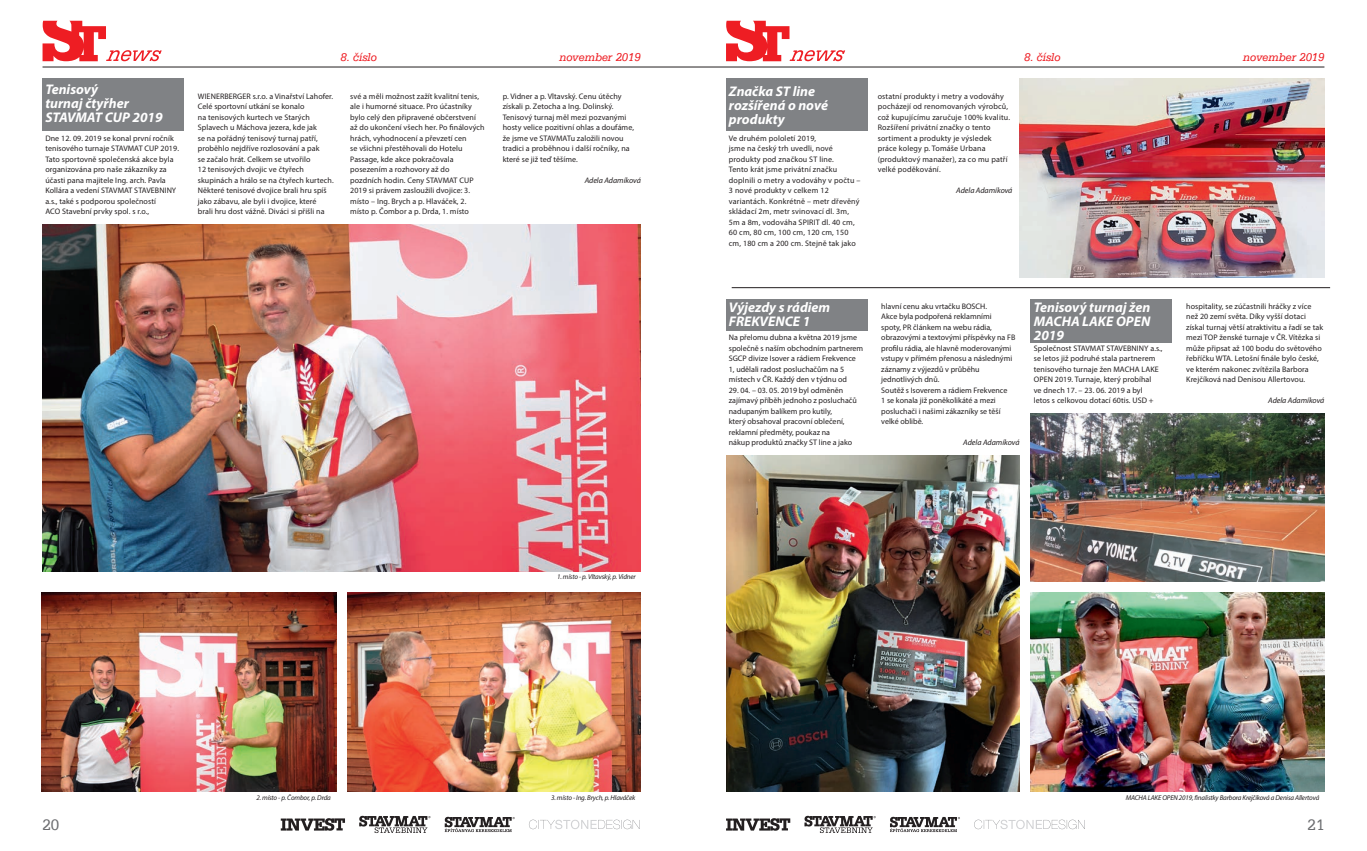
<style>
.page{position:relative;width:1367px;height:851px;background:#fff}
.page>*{position:absolute;margin:0;border:0;box-sizing:border-box;transform-origin:0 0}
.t1{font:16px "Serifa TL";color:#6c6d70}
.t2{font:italic 700 14px/14px "Myriad Pro";color:#fff}
.t3{font:italic 12px "Serifa TL";color:#ee1d23}
.t4{font:8px/10.5px "Myriad Pro";letter-spacing:.01em;color:#231f20}
.t5{font:italic 8px "Myriad Pro";color:#231f20}
.t6{font:italic 7px "Myriad Pro";letter-spacing:-.02em;color:#231f20}
</style>
<div class="page">
<svg style="left:359px;top:815px;width:71px;height:17px"></svg>
<svg style="left:43px;top:21px;width:119px;height:40px"></svg>
<hr style="left:43px;top:66px;width:1281px;height:1px;background:#231f20">
<svg style="left:726px;top:21px;width:119px;height:40px"></svg>
<svg style="left:281px;top:818px;width:64px;height:12px"></svg>
<svg style="left:529px;top:819px;width:110px;height:10px"></svg>
<svg style="left:804px;top:815px;width:71px;height:17px"></svg>
<svg style="left:726px;top:818px;width:64px;height:12px"></svg>
<svg style="left:974px;top:819px;width:110px;height:10px"></svg>
<svg style="left:444px;top:816px;width:71px;height:16px"></svg>
<svg style="left:890px;top:816px;width:70px;height:16px"></svg>
<div style="left:1030px;top:299px;width:141px;height:43px;background:#808285"></div>
<div style="left:726px;top:299px;width:141px;height:31px;background:#808285"></div>
<div style="left:43px;top:78px;width:141px;height:52px;background:#808285"></div>
<img style="left:43px;top:225px;width:598px;height:346px">
<img style="left:1030px;top:592px;width:294px;height:199px">
<img style="left:726px;top:456px;width:293px;height:335px">
<img style="left:42px;top:592px;width:294px;height:199px">
<img style="left:347px;top:592px;width:294px;height:199px">
<img style="left:1030px;top:414px;width:294px;height:167px">
<div style="left:726px;top:78px;width:141px;height:52px;background:#808285"></div>
<img style="left:1019px;top:78px;width:305px;height:199px">
<hr style="left:731px;top:287px;width:598px;height:1px;background:#231f20">
<h2 class="t2" style="left:45px;top:82px;width:119px">Tenisový<br>turnaj čtyřher<br>STAVMAT CUP 2019</h2>
<p class="t4" style="left:45px;top:133px;width:135px">Dne 12. 09. 2019 se konal první ročník tenisového turnaje STAVMAT CUP 2019.<br>Tato sportovně společenská akce byla organizována pro naše zákazníky za účasti pana majitele Ing. arch. Pavla Kollára a vedení STAVMAT STAVEBNINY a.s., také s podporou společností<br>ACO Stavební prvky spol. s r.o.,</p>
<h3 class="t3" style="left:340px;top:50px;width:38px">8. číslo</h3>
<h3 class="t3" style="left:559px;top:50px;width:83px">november 2019</h3>
<h3 class="t3" style="left:1024px;top:50px;width:38px">8. číslo</h3>
<h3 class="t3" style="left:1243px;top:50px;width:83px">november 2019</h3>
<p class="t4" style="left:198px;top:91px;width:137px">WIENERBERGER s.r.o. a Vinařství Lahofer.<br>Celé sportovní utkání se konalo<br>na tenisových kurtech ve Starých Splavech u Máchova jezera, kde jak<br>se na pořádný tenisový turnaj patří, proběhlo nejdříve rozlosování a pak<br>se začalo hrát. Celkem se utvořilo<br>12 tenisových dvojic ve čtyřech skupinách a hrálo se na čtyřech kurtech.<br>Některé tenisové dvojice brali hru spíš jako zábavu, ale byli i dvojice, které<br>brali hru dost vážně. Diváci si přišli na</p>
<p class="t4" style="left:350px;top:91px;width:136px">své a měli možnost zažít kvalitní tenis, ale i humorné situace. Pro účastníky bylo celý den připravené občerstvení až do ukončení všech her. Po finálových hrách, vyhodnocení a převzetí cen<br>se všichni přestěhovali do Hotelu Passage, kde akce pokračovala posezením a rozhovory až do<br>pozdních hodin. Ceny STAVMAT CUP 2019 si právem zasloužili dvojice: 3. místo – Ing. Brych a p. Hlaváček, 2. místo p. Čombor a p. Drda, 1. místo</p>
<p class="t4" style="left:502px;top:91px;width:133px">p. Vidner a p. Vltavský. Cenu útěchy získali p. Zetocha a Ing. Dolinský.<br>Tenisový turnaj měl mezi pozvanými hosty velice pozitivní ohlas a doufáme, že jsme ve STAVMATu založili novou tradici a proběhnou i další ročníky, na které se již teď těšíme.</p>
<p class="t5" style="left:584px;top:175px;width:58px">Adela Adamíková</p>
<h2 class="t2" style="left:729px;top:84px;width:101px">Značka ST line rozšířená o nové produkty</h2>
<p class="t4" style="left:729px;top:133px;width:133px">Ve druhém pololetí 2019,<br>jsme na český trh uvedli, nové produkty pod značkou ST line.<br>Tento krát jsme privátní značku doplnili o metry a vodováhy v počtu –<br>3 nové produkty v celkem 12 variantách. Konkrétně – metr dřevěný skládací 2m, metr svinovací dl. 3m,<br>5m a 8m, vodováha SPIRIT dl. 40 cm,<br>60 cm, 80 cm, 100 cm, 120 cm, 150 cm, 180 cm a 200 cm. Stejně tak jako</p>
<p class="t4" style="left:877px;top:91px;width:134px">ostatní produkty i metry a vodováhy pocházejí od renomovaných výrobců, což kupujícímu zaručuje 100% kvalitu.<br>Rozšíření privátní značky o tento sortiment a produkty je výsledek práce kolegy p. Tomáše Urbana (produktový manažer), za co mu patří velké poděkování.</p>
<p class="t5" style="left:956px;top:186px;width:58px">Adela Adamíková</p>
<h2 class="t2" style="left:729px;top:299px;width:103px">Výjezdy s rádiem<br>FREKVENCE 1</h2>
<p class="t4" style="left:729px;top:332px;width:136px">Na přelomu dubna a května 2019 jsme společně s naším obchodním partnerem SGCP divize Isover a rádiem Frekvence 1, udělali radost posluchačům na 5 místech v ČR. Každý den v týdnu od</p>
<p class="t4" style="left:729px;top:385px;width:129px">29. 04. – 03. 05. 2019 byl odměněn zajímavý příběh jednoho z posluchačů nadupaným balíkem pro kutily,<br>který obsahoval pracovní oblečení, reklamní předměty, poukaz na<br>nákup produktů značky ST line a jako</p>
<p class="t4" style="left:881px;top:301px;width:136px">hlavní cenu aku vrtačku BOSCH.<br>Akce byla podpořená reklamními<br>spoty, PR článkem na webu rádia, obrazovými a textovými příspěvky na FB profilu rádia, ale hlavně moderovanými vstupy v přímém přenosu a následnými záznamy z výjezdů v průběhu jednotlivých dnů.<br>Soutěž s Isoverem a rádiem Frekvence<br>1 se konala již poněkolikáté a mezi posluchači i našimi zákazníky se těší velké oblibě.</p>
<p class="t5" style="left:963px;top:437px;width:58px">Adela Adamíková</p>
<h2 class="t2" style="left:1033px;top:300px;width:118px;text-align:justify">Tenisový turnaj žen MACHA LAKE OPEN 2019</h2>
<p class="t4" style="left:1033px;top:343px;width:130px">Společnost STAVMAT STAVEBNINY a.s., se letos již podruhé stala partnerem tenisového turnaje žen MACHA LAKE OPEN 2019. Turnaje, který probíhal<br>ve dnech 17. – 23. 06. 2019 a byl<br>letos s celkovou dotací 60tis. USD +</p>
<p class="t4" style="left:1186px;top:301px;width:138px">hospitality, se zúčastnili hráčky z více než 20 zemí světa. Díky vyšší dotaci získal turnaj větší atraktivitu a řadí se tak mezi TOP ženské turnaje v ČR. Vítězka si může připsat až 100 bodu do světového řebříčku WTA. Letošní finále bylo české, ve kterém nakonec zvítězila Barbora Krejčíková nad Denisou Allertovou.</p>
<p class="t5" style="left:1268px;top:395px;width:58px">Adela Adamíková</p>
<p class="t6" style="left:557px;top:572px;width:80px">1. místo - p. Vltavský, p. Vidner</p>
<p class="t6" style="left:256px;top:793px;width:76px">2. místo - p. Čombor, p. Drda</p>
<p class="t6" style="left:551px;top:793px;width:86px">3. místo - Ing. Brych, p. Hlaváček</p>
<p class="t6" style="left:1125px;top:793px;width:195px">MACHA LAKE OPEN 2019, finalistky Barbora Krejčíková a Denisa Allertová</p>
<h1 class="t1" style="left:43px;top:814px;width:18px">20</h1>
<h1 class="t1" style="left:1307px;top:814px;width:18px">21</h1>
</div>
